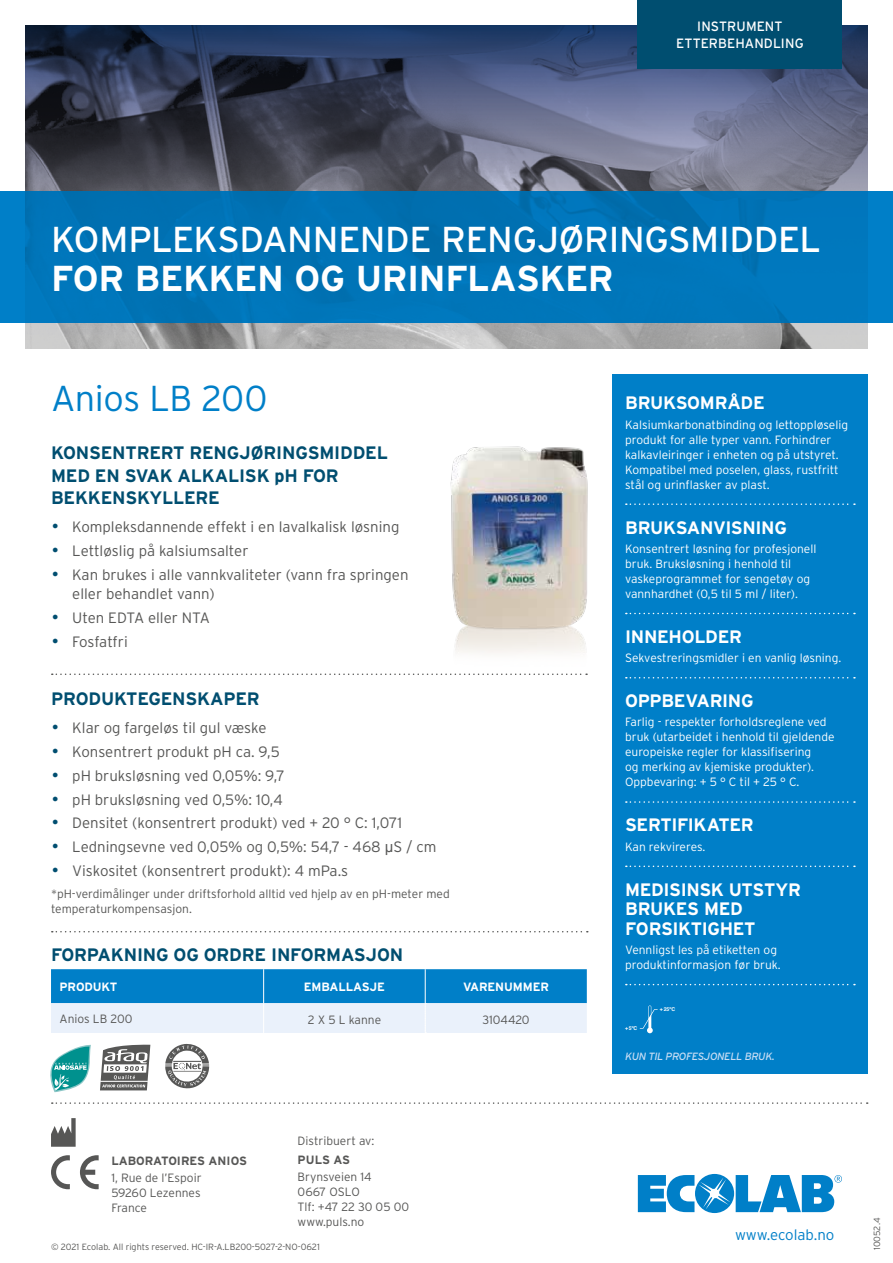
<style>
.page{position:relative;width:893px;height:1263px;background:#fff}
.page>*{position:absolute;margin:0;border:0;box-sizing:border-box;transform-origin:0 0}
.t1{font:36px "Interstate";letter-spacing:-.01em;color:#fff}
.t2{font:700 36px "Interstate";letter-spacing:-.01em;color:#fff}
.t3{font:300 36px "Interstate";letter-spacing:-.015em;color:#007fc8}
.t4{font:700 18px/22.5px "Interstate";letter-spacing:-.01em;color:#004e70}
.t5{font:700 18px/19.5px "Interstate";letter-spacing:-.02em;color:#fff}
.t6{font:300 15px/19.5px "Interstate";color:#575756}
.t7{font:300 15px "Interstate";color:#007fc8}
.t8{font:13.5px/16.5px "Interstate";letter-spacing:.005em;color:#fff;text-align:center}
.t9{font:300 12px/15px "Interstate";color:#fff}
.t10{font:300 12px/15px "Interstate";color:#575756}
.t11{font:700 12px "Interstate";letter-spacing:-.01em;color:#fff}
.t12{font:700 12px "Interstate";color:#575756}
.t13{font:italic 10.5px "Interstate";letter-spacing:-.03em;color:#c8ddf4}
.t14{font:300 9px "Interstate";color:#575756}
.t15{font:700 5.25px "Helvetica";color:#fff}
.s1{color:#004e70}
.s2{font-family:"Arial";font-weight:400}
</style>
<div class="page">
<svg style="left:26px;top:26px;width:841px;height:322px;background:#585f74"></svg>
<div style="left:612px;top:374px;width:255px;height:699px;background:#007fc8"></div>
<svg style="left:626px;top:503px;width:229px;height:2px"></svg>
<svg style="left:626px;top:613px;width:229px;height:1px"></svg>
<svg style="left:626px;top:677px;width:229px;height:1px"></svg>
<svg style="left:626px;top:801px;width:229px;height:2px"></svg>
<svg style="left:626px;top:865px;width:229px;height:2px"></svg>
<svg style="left:626px;top:984px;width:229px;height:1px"></svg>
<svg style="left:52px;top:931px;width:536px;height:1px"></svg>
<svg style="left:52px;top:673px;width:535px;height:2px"></svg>
<svg style="left:51px;top:969px;width:536px;height:64px;background:#6eb4e0"></svg>
<div style="left:638px;top:0;width:204px;height:68px;background:#004e70"></div>
<svg style="left:0;top:191px;width:893px;height:132px;background:#0074b8"></svg>
<img style="left:450px;top:446px;width:138px;height:207px">
<svg style="left:638px;top:1174px;width:204px;height:39px"></svg>
<svg style="left:165px;top:1043px;width:44px;height:46px"></svg>
<svg style="left:100px;top:1044px;width:50px;height:46px"></svg>
<hr style="left:101px;top:1081px;width:47px;height:1px;background:#fff">
<svg style="left:50px;top:1044px;width:41px;height:48px"></svg>
<svg style="left:80px;top:1155px;width:19px;height:34px"></svg>
<svg style="left:51px;top:1155px;width:19px;height:34px"></svg>
<svg style="left:51px;top:1118px;width:25px;height:29px"></svg>
<svg style="left:52px;top:1102px;width:816px;height:2px"></svg>
<svg style="left:640px;top:1005px;width:18px;height:28px"></svg>
<p class="t8" style="left:676px;top:18px;width:129px">INSTRUMENT<br>ETTERBEHANDLING</p>
<h1 class="t1" style="left:51px;top:219px;width:771px">KOMPLEKSDANNENDE RENGJØRINGSMIDDEL</h1>
<h1 class="t2" style="left:51px;top:258px;width:564px">FOR BEKKEN OG URINFLASKER</h1>
<h1 class="t3" style="left:51px;top:378px;width:218px">Anios LB 200</h1>
<h2 class="t4" style="left:51px;top:442px;width:338px">KONSENTRERT RENGJØRINGSMIDDEL<br>MED EN SVAK ALKALISK pH FOR<br>BEKKENSKYLLERE</h2>
<p class="t6" style="left:51px;top:517px;width:350px"><span class="s1">•</span> Kompleksdannende effekt i en lavalkalisk løsning</p>
<p class="t6" style="left:51px;top:541px;width:199px"><span class="s1">•</span> Lettløslig på kalsiumsalter</p>
<p class="t6" style="left:72px;top:565px;width:338px;text-indent:-21px"><span class="s1">•</span> Kan brukes i alle vannkvaliteter (vann fra springen eller behandlet vann)</p>
<p class="t6" style="left:51px;top:608px;width:160px"><span class="s1">•</span> Uten EDTA eller NTA</p>
<p class="t6" style="left:51px;top:632px;width:78px"><span class="s1">•</span> Fosfatfri</p>
<h2 class="t4" style="left:51px;top:688px;width:210px">PRODUKTEGENSKAPER</h2>
<p class="t6" style="left:51px;top:718px;width:217px"><span class="s1">•</span> Klar og fargeløs til gul væske</p>
<p class="t6" style="left:51px;top:742px;width:230px"><span class="s1">•</span> Konsentrert produkt pH ca. 9,5</p>
<p class="t6" style="left:51px;top:766px;width:235px"><span class="s1">•</span> pH bruksløsning ved 0,05%: 9,7</p>
<p class="t6" style="left:51px;top:789px;width:233px"><span class="s1">•</span> pH bruksløsning ved 0,5%: 10,4</p>
<p class="t6" style="left:51px;top:813px;width:353px"><span class="s1">•</span> Densitet (konsentrert produkt) ved + 20 ° C: 1,071</p>
<p class="t6" style="left:51px;top:837px;width:387px"><span class="s1">•</span> Ledningsevne ved 0,05% og 0,5%: 54,7 - 468 <span class="s2">µ</span>S / cm</p>
<p class="t6" style="left:51px;top:861px;width:299px"><span class="s1">•</span> Viskositet (konsentrert produkt): 4 mPa.s</p>
<p class="t10" style="left:51px;top:886px;width:400px">*pH-verdimålinger under driftsforhold alltid ved hjelp av en pH-meter med temperaturkompensasjon.</p>
<h2 class="t4" style="left:51px;top:943px;width:354px">FORPAKNING OG ORDRE INFORMASJON</h2>
<p class="t11" style="left:60px;top:980px;width:59px">PRODUKT</p>
<p class="t11" style="left:304px;top:980px;width:83px">EMBALLASJE</p>
<p class="t11" style="left:463px;top:980px;width:87px">VARENUMMER</p>
<p class="t10" style="left:60px;top:1011px;width:74px">Anios LB 200</p>
<p class="t10" style="left:308px;top:1012px;width:75px">2 X 5 L kanne</p>
<p class="t10" style="left:482px;top:1012px;width:49px">3104420</p>
<p class="t12" style="left:111px;top:1154px;width:137px">LABORATOIRES ANIOS</p>
<p class="t10" style="left:111px;top:1170px;width:92px;text-align:justify">1, Rue de l’Espoir 59260 Lezennes France</p>
<p class="t10" style="left:298px;top:1133px;width:78px">Distribuert av:</p>
<p class="t12" style="left:298px;top:1153px;width:54px">PULS AS</p>
<p class="t10" style="left:298px;top:1169px;width:113px">Brynsveien 14<br>0667 OSLO<br>Tlf: +47 22 30 05 00 www.puls.no</p>
<p class="t14" style="left:51px;top:1242px;width:270px">© 2021 Ecolab. All rights reserved. HC-IR-A.LB200-5027-2-NO-0621</p>
<h2 class="t5" style="left:625px;top:393px;width:141px">BRUKSOMRÅDE</h2>
<p class="t9" style="left:625px;top:417px;width:225px">Kalsiumkarbonatbinding og lettoppløselig produkt for alle typer vann. Forhindrer kalkavleiringer i enheten og på utstyret.<br>Kompatibel med poselen, glass, rustfritt stål og urinflasker av plast.</p>
<h2 class="t5" style="left:625px;top:517px;width:163px">BRUKSANVISNING</h2>
<p class="t9" style="left:625px;top:541px;width:193px">Konsentrert løsning for profesjonell bruk. Bruksløsning i henhold til vaskeprogrammet for sengetøy og vannhardhet (0,5 til 5 ml / liter).</p>
<h2 class="t5" style="left:625px;top:627px;width:118px">INNEHOLDER</h2>
<p class="t9" style="left:625px;top:650px;width:218px">Sekvestreringsmidler i en vanlig løsning.</p>
<h2 class="t5" style="left:625px;top:691px;width:130px">OPPBEVARING</h2>
<p class="t9" style="left:625px;top:714px;width:211px">Farlig - respekter forholdsreglene ved bruk (utarbeidet i henhold til gjeldende europeiske regler for klassifisering<br>og merking av kjemiske produkter).<br>Oppbevaring: + 5 ° C til + 25 ° C.</p>
<h2 class="t5" style="left:625px;top:815px;width:130px">SERTIFIKATER</h2>
<p class="t9" style="left:625px;top:839px;width:82px">Kan rekvireres.</p>
<h2 class="t5" style="left:625px;top:879px;width:177px">MEDISINSK UTSTYR<br>BRUKES MED<br>FORSIKTIGHET</h2>
<p class="t9" style="left:625px;top:942px;width:157px">Vennligst les på etiketten og produktinformasjon før bruk.</p>
<p class="t15" style="left:625px;top:1024px;width:14px">+ 5ºC</p>
<p class="t15" style="left:660px;top:1005px;width:17px">+ 25ºC</p>
<p class="t13" style="left:625px;top:1051px;width:151px">KUN TIL PROFESJONELL BRUK.</p>
<p class="t7" style="left:735px;top:1226px;width:101px">www.ecolab.no</p>
<p class="t14" style="left:872px;top:1250px;width:34px;rotate:-90deg">10052.4</p>
</div>
